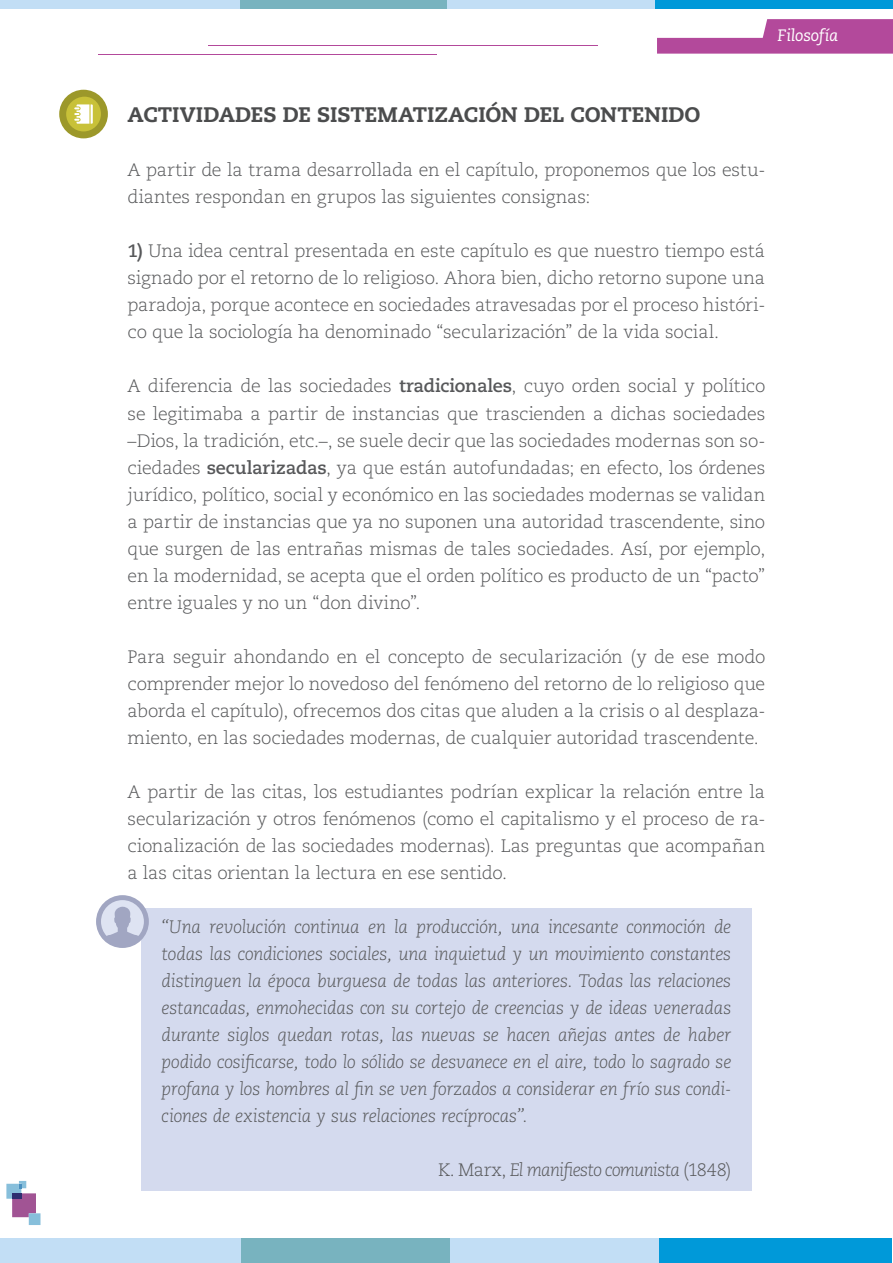
<style>
.page{position:relative;width:893px;height:1263px;background:#fff}
.page>*{position:absolute;margin:0;border:0;box-sizing:border-box;transform-origin:0 0}
.t1{font:800 21px "Caecilia LT Std";color:#4b4c4d}
.t2{font:300 18px/27px "Caecilia LT Std";letter-spacing:-.01em;color:#57585a;text-align:justify}
.t3{font:italic 300 18px/27px "Caecilia LT Std";letter-spacing:-.02em;color:#57585a;text-align:justify}
.t4{font:italic 300 18px "Caecilia LT Std";letter-spacing:-.04em;color:#57585a}
.t5{font:italic 16.5px "Caecilia LT Std";letter-spacing:-.01em;color:#fff}
.s1{font-weight:700}
.s2{font-style:normal}
</style>
<div class="page">
<svg style="left:6px;top:1181px;width:34px;height:44px"></svg>
<div style="left:0;top:1238px;width:241px;height:25px;background:#c2def5"></div>
<div style="left:241px;top:1238px;width:209px;height:25px;background:#78b3bf"></div>
<div style="left:450px;top:1238px;width:210px;height:25px;background:#c2def5"></div>
<div style="left:660px;top:1238px;width:232px;height:25px;background:#0099d9"></div>
<svg style="left:657px;top:19px;width:236px;height:35px"></svg>
<hr style="left:209px;top:45px;width:389px;height:1px;background:#b3499b">
<hr style="left:98px;top:54px;width:339px;height:1px;background:#b3499b">
<div style="left:0;top:0;width:240px;height:9px;background:#c2def5"></div>
<div style="left:240px;top:0;width:207px;height:9px;background:#78b3bf"></div>
<div style="left:447px;top:0;width:208px;height:9px;background:#c2def5"></div>
<div style="left:655px;top:0;width:238px;height:9px;background:#0099d9"></div>
<div style="left:141px;top:908px;width:611px;height:283px;background:#d4daee"></div>
<svg style="left:96px;top:895px;width:53px;height:53px"></svg>
<div style="left:59px;top:90px;width:49px;height:48px;background:#9c982a;border-radius:50%"></div>
<div style="left:66px;top:97px;width:35px;height:34px;background:#c8c138;border-radius:50%"></div>
<svg style="left:74px;top:104px;width:19px;height:20px"></svg>
<p class="t5" style="left:777px;top:26px;width:62px">Filosofía</p>
<p class="t1" style="left:128px;top:102px;width:574px">ACTIVIDADES DE SISTEMATIZACIÓN DEL CONTENIDO</p>
<p class="t2" style="left:128px;top:157px;width:639px">A partir de la trama desarrollada en el capítulo, proponemos que los estu&shy;diantes respondan en grupos las siguientes consignas:</p>
<p class="t2" style="left:128px;top:238px;width:639px"><span class="s1">1)</span> Una idea central presentada en este capítulo es que nuestro tiempo está signado por el retorno de lo religioso. Ahora bien, dicho retorno supone una paradoja, porque acontece en sociedades atravesadas por el proceso históri&shy;co que la sociología ha denominado “secularización” de la vida social.</p>
<p class="t2" style="left:128px;top:373px;width:639px">A diferencia de las sociedades <span class="s1">tradicionales</span>, cuyo orden social y político se legitimaba a partir de instancias que trascienden a dichas sociedades –Dios, la tradición, etc.–, se suele decir que las sociedades modernas son so&shy;ciedades <span class="s1">secularizadas</span>, ya que están autofundadas; en efecto, los órdenes jurídico, político, social y económico en las sociedades modernas se validan a partir de instancias que ya no suponen una autoridad trascendente, sino que surgen de las entrañas mismas de tales sociedades. Así, por ejemplo, en la modernidad, se acepta que el orden político es producto de un “pacto” entre iguales y no un “don divino”.</p>
<p class="t2" style="left:128px;top:643px;width:639px">Para seguir ahondando en el concepto de secularización (y de ese modo comprender mejor lo novedoso del fenómeno del retorno de lo religioso que aborda el capítulo), ofrecemos dos citas que aluden a la crisis o al desplaza&shy;miento, en las sociedades modernas, de cualquier autoridad trascendente.</p>
<p class="t2" style="left:128px;top:778px;width:639px">A partir de las citas, los estudiantes podrían explicar la relación entre la secularización y otros fenómenos (como el capitalismo y el proceso de ra&shy;cionalización de las sociedades modernas). Las preguntas que acompañan a las citas orientan la lectura en ese sentido.</p>
<p class="t3" style="left:162px;top:913px;width:571px">“Una revolución continua en la producción, una incesante conmoción de todas las condiciones sociales, una inquietud y un movimiento constantes distinguen la época burguesa de todas las anteriores. Todas las relaciones estancadas, enmohecidas con su cortejo de creencias y de ideas veneradas durante siglos quedan rotas, las nuevas se hacen añejas antes de haber podido cosificarse, todo lo sólido se desvanece en el aire, todo lo sagrado se profana y los hombres al fin se ven forzados a considerar en frío sus condi&shy;ciones de existencia y sus relaciones recíprocas”.</p>
<p class="t4" style="left:438px;top:1159px;width:295px"><span class="s2">K. Marx,</span> El manifiesto comunista <span class="s2">(1848)</span></p>
</div>
